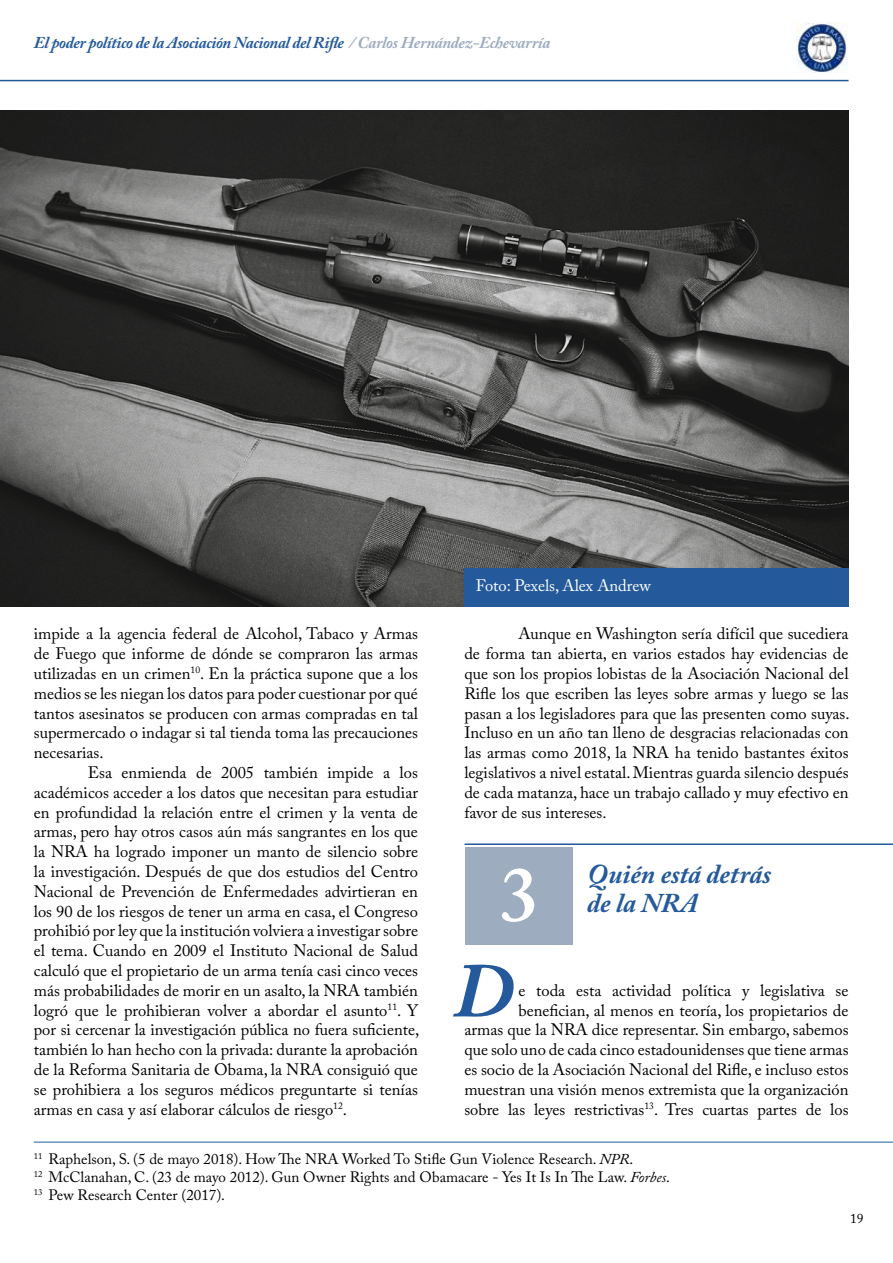
<style>
.page{position:relative;width:893px;height:1263px;background:#fff}
.page>*{position:absolute;margin:0;border:0;box-sizing:border-box;transform-origin:0 0}
.t1{font:600 76.5px "Adobe Caslon Pro";color:#fff}
.t2{font:italic 700 76.5px "Adobe Caslon Pro";color:#245a9b}
.t3{font:italic 700 27px/28.5px "Adobe Caslon Pro";color:#245a9b}
.t4{font:16.5px/19.8px "Adobe Caslon Pro";color:#000;text-align:justify}
.t5{font:italic 700 16.5px "Adobe Caslon Pro";letter-spacing:-.02em;color:#245a9b}
.t6{font:16.5px "Adobe Caslon Pro";color:#fff}
.t7{font:15px/18px "Adobe Caslon Pro";color:#000}
.t8{font:13.5px "Adobe Caslon Pro";color:#000}
.s1{color:#9eacc0}
.s2{font-style:italic}
</style>
<div class="page">
<hr style="left:0;top:80px;width:848px;height:1px;background:#245a9b">
<hr style="left:34px;top:1142px;width:859px;height:1px;background:#245a9b">
<hr style="left:465px;top:843px;width:428px;height:2px;background:#245a9b">
<div style="left:466px;top:847px;width:107px;height:97px;background:#9eacc0"></div>
<img style="left:0;top:111px;width:848px;height:495px">
<div style="left:464px;top:568px;width:384px;height:38px;background:#245a9b"></div>
<img style="left:797px;top:23px;width:51px;height:49px">
<p class="t5" style="left:34px;top:33px;width:518px">El poder político de la Asociación Nacional del Rifle <span class="s1">/ Carlos Hernández-Echevarría</span></p>
<p class="t6" style="left:476px;top:575px;width:177px">Foto: Pexels, Alex Andrew</p>
<p class="t4" style="left:34px;top:624px;width:386px">impide a la agencia federal de Alcohol, Tabaco y Armas de Fuego que informe de dónde se compraron las armas utilizadas en un crimen<sup>10</sup>. En la práctica supone que a los medios se les niegan los datos para poder cuestionar por qué tantos asesinatos se producen con armas compradas en tal supermercado o indagar si tal tienda toma las precauciones necesarias.</p>
<p class="t4" style="left:34px;top:762px;width:387px;text-indent:54px">Esa enmienda de 2005 también impide a los académicos acceder a los datos que necesitan para estudiar en profundidad la relación entre el crimen y la venta de armas, pero hay otros casos aún más sangrantes en los que la NRA ha logrado imponer un manto de silencio sobre la investigación. Después de que dos estudios del Centro Nacional de Prevención de Enfermedades advirtieran en los 90 de los riesgos de tener un arma en casa, el Congreso prohibió por ley que la institución volviera a investigar sobre el tema. Cuando en 2009 el Instituto Nacional de Salud calculó que el propietario de un arma tenía casi cinco veces más probabilidades de morir en un asalto, la NRA también logró que le prohibieran volver a abordar el asunto<sup>11</sup>. Y por si cercenar la investigación pública no fuera suficiente, también lo han hecho con la privada: durante la aprobación de la Reforma Sanitaria de Obama, la NRA consiguió que se prohibiera a los seguros médicos preguntarte si tenías armas en casa y así elaborar cálculos de riesgo<sup>12</sup>.</p>
<p class="t4" style="left:464px;top:624px;width:387px;text-indent:54px">Aunque en Washington sería difícil que sucediera de forma tan abierta, en varios estados hay evidencias de que son los propios lobistas de la Asociación Nacional del Rifle los que escriben las leyes sobre armas y luego se las pasan a los legisladores para que las presenten como suyas.<br>Incluso en un año tan lleno de desgracias relacionadas con las armas como 2018, la NRA ha tenido bastantes éxitos legislativos a nivel estatal. Mientras guarda silencio después de cada matanza, hace un trabajo callado y muy efectivo en favor de sus intereses.</p>
<h1 class="t1" style="left:500px;top:849px;width:40px">3</h1>
<h2 class="t3" style="left:587px;top:859px;width:185px">Quién está detrás de la NRA</h2>
<h1 class="t2" style="left:453px;top:945px;width:62px">D</h1>
<p class="t4" style="left:464px;top:980px;width:386px;text-align:right">e toda esta actividad política y legislativa se benefician, al menos en teoría, los propietarios de<br>armas que la NRA dice representar. Sin embargo, sabemos que solo uno de cada cinco estadounidenses que tiene armas es socio de la Asociación Nacional del Rifle, e incluso estos muestran una visión menos extremista que la organización sobre las leyes restrictivas<sup>13</sup>. Tres cuartas partes de los</p>
<p class="t7" style="left:34px;top:1150px;width:638px"><sup>11</sup> Raphelson, S. (5 de mayo 2018). How The NRA Worked To Stifle Gun Violence Research. <span class="s2">NPR</span>.<br><sup>12</sup> McClanahan, C. (23 de mayo 2012). Gun Owner Rights and Obamacare - Yes It Is In The Law. <span class="s2">Forbes</span>.<br><sup>13</sup> Pew Research Center (2017).</p>
<p class="t8" style="left:850px;top:1210px;width:15px">19</p>
</div>
